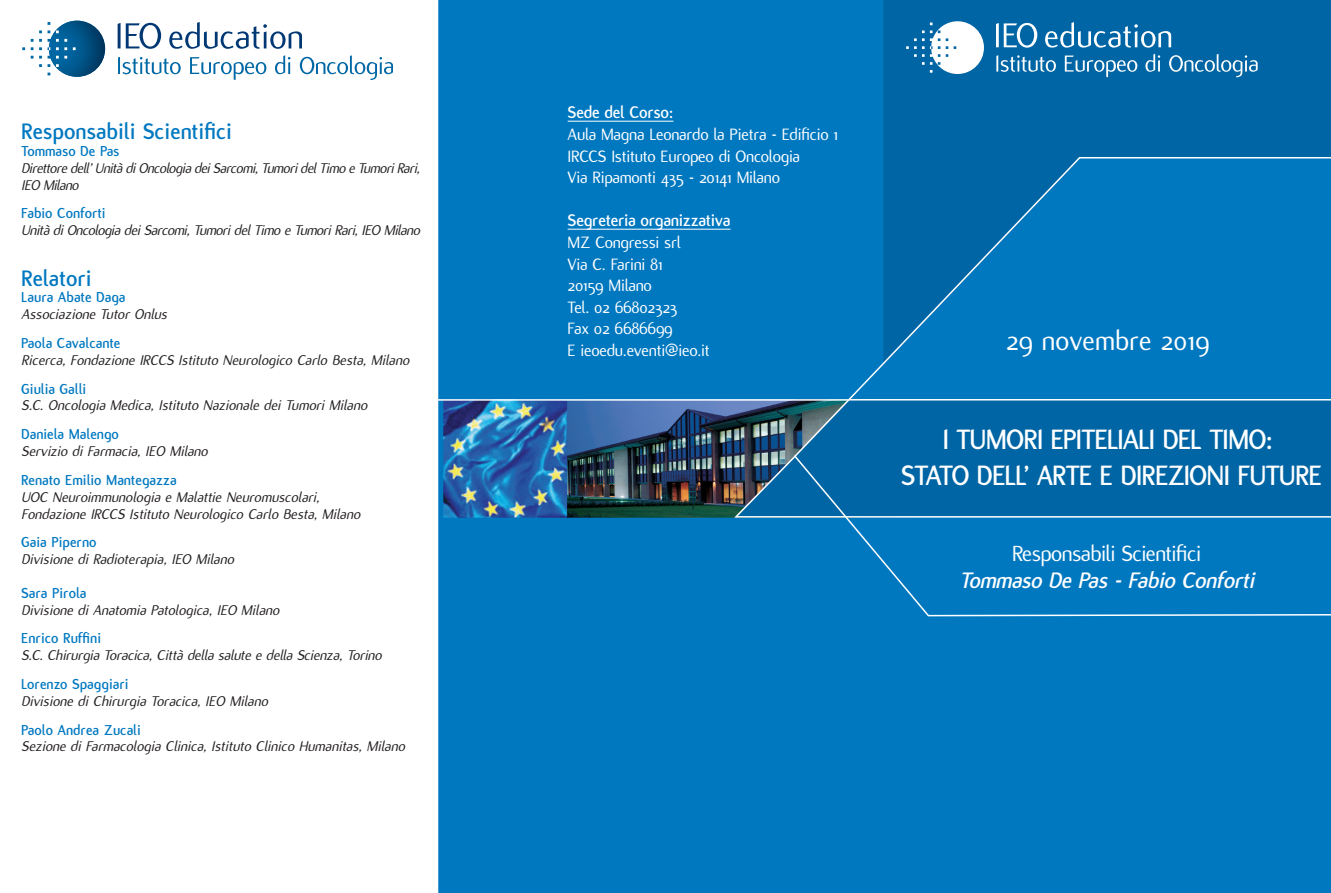
<style>
.page{position:relative;width:1331px;height:893px;background:#fff}
.page>*{position:absolute;margin:0;border:0;box-sizing:border-box;transform-origin:0 0}
.t1{font:700 30px "Flux";letter-spacing:-.04em;color:#fff}
.t2{font:30px "Flux";color:#fff}
.t3{font:700 24px "Flux";color:#0078c0}
.t4{font:italic 700 24px "Flux";letter-spacing:-.015em;color:#fff}
.t5{font:24px "Flux";letter-spacing:-.025em;color:#fff}
.t6{font:18px "Flux";letter-spacing:-.015em;color:#fff}
.t7{font:700 18px "Flux";letter-spacing:-.015em;color:#fff}
.t8{font:italic 15.45px "Flux";color:#231f20}
.t9{font:700 15.45px "Flux";color:#0078c0}
.t10{font:italic 15.45px/16.8px "Flux";letter-spacing:-.03em;color:#231f20}
</style>
<div class="page">
<div style="left:438px;top:0;width:893px;height:893px;background:#0078c0"></div>
<hr style="left:568px;top:121px;width:105px;height:1px;background:#fff">
<hr style="left:568px;top:229px;width:162px;height:1px;background:#fff">
<img style="left:443px;top:401px;width:289px;height:117px">
<div style="left:883px;top:0;width:448px;height:156px;background:#0065a4"></div>
<hr style="left:406px;top:399px;width:442px;height:2px;background:#fff">
<img style="left:732px;top:400px;width:61px;height:118px">
<svg style="left:792px;top:156px;width:539px;height:303px;background:#0373b7"></svg>
<svg style="left:793px;top:454px;width:538px;height:163px;background:#0473b6"></svg>
<svg style="left:22px;top:21px;width:83px;height:56px"></svg>
<svg style="left:118px;top:57px;width:63px;height:17px"></svg>
<svg style="left:190px;top:57px;width:76px;height:23px"></svg>
<svg style="left:275px;top:55px;width:15px;height:19px"></svg>
<svg style="left:300px;top:55px;width:93px;height:25px"></svg>
<svg style="left:118px;top:23px;width:43px;height:26px"></svg>
<svg style="left:169px;top:22px;width:133px;height:27px"></svg>
<svg style="left:996px;top:55px;width:60px;height:17px"></svg>
<svg style="left:1065px;top:56px;width:72px;height:21px;background:#3585b7"></svg>
<svg style="left:1145px;top:54px;width:15px;height:18px"></svg>
<svg style="left:1169px;top:54px;width:89px;height:23px;background:#3484b6"></svg>
<svg style="left:906px;top:21px;width:78px;height:53px"></svg>
<svg style="left:996px;top:23px;width:41px;height:25px"></svg>
<svg style="left:1045px;top:22px;width:126px;height:26px;background:#3b88b9"></svg>
<p class="t3" style="left:21px;top:118px;width:212px">Responsabili Scientifici</p>
<p class="t9" style="left:21px;top:143px;width:100px">Tommaso De Pas</p>
<p class="t10" style="left:21px;top:160px;width:400px">Direttore dell’ Unità di Oncologia dei Sarcomi, Tumori del Timo e Tumori Rari,<br>IEO Milano</p>
<p class="t9" style="left:21px;top:205px;width:86px">Fabio Conforti</p>
<p class="t10" style="left:21px;top:222px;width:400px">Unità di Oncologia dei Sarcomi, Tumori del Timo e Tumori Rari, IEO Milano</p>
<p class="t3" style="left:21px;top:265px;width:72px">Relatori</p>
<p class="t9" style="left:21px;top:289px;width:106px">Laura Abate Daga</p>
<p class="t8" style="left:21px;top:306px;width:147px">Associazione Tutor Onlus</p>
<p class="t9" style="left:21px;top:335px;width:101px">Paola Cavalcante</p>
<p class="t8" style="left:21px;top:352px;width:389px">Ricerca, Fondazione IRCCS Istituto Neurologico Carlo Besta, Milano</p>
<p class="t9" style="left:21px;top:380px;width:66px">Giulia Galli</p>
<p class="t8" style="left:21px;top:397px;width:347px">S.C. Oncologia Medica, Istituto Nazionale dei Tumori Milano</p>
<p class="t9" style="left:21px;top:426px;width:99px">Daniela Malengo</p>
<p class="t8" style="left:21px;top:443px;width:188px">Servizio di Farmacia, IEO Milano</p>
<p class="t9" style="left:21px;top:471px;width:157px">Renato Emilio Mantegazza</p>
<p class="t8" style="left:21px;top:488px;width:300px">UOC Neuroimmunologia e Malattie Neuromuscolari,</p>
<p class="t8" style="left:21px;top:505px;width:340px">Fondazione IRCCS Istituto Neurologico Carlo Besta, Milano</p>
<p class="t9" style="left:21px;top:534px;width:77px">Gaia Piperno</p>
<p class="t8" style="left:21px;top:551px;width:214px">Divisione di Radioterapia, IEO Milano</p>
<p class="t9" style="left:21px;top:584px;width:67px">Sara Pirola</p>
<p class="t8" style="left:21px;top:601px;width:260px">Divisione di Anatomia Patologica, IEO Milano</p>
<p class="t9" style="left:21px;top:630px;width:81px">Enrico Ruffini</p>
<p class="t8" style="left:21px;top:647px;width:362px">S.C. Chirurgia Toracica, Città della salute e della Scienza, Torino</p>
<p class="t9" style="left:21px;top:675px;width:109px">Lorenzo Spaggiari</p>
<p class="t8" style="left:21px;top:692px;width:248px">Divisione di Chirurgia Toracica, IEO Milano</p>
<p class="t9" style="left:21px;top:721px;width:121px">Paolo Andrea Zucali</p>
<p class="t8" style="left:21px;top:738px;width:385px">Sezione di Farmacologia Clinica, Istituto Clinico Humanitas, Milano</p>
<p class="t7" style="left:568px;top:103px;width:107px">Sede del Corso:</p>
<p class="t6" style="left:568px;top:124px;width:272px">Aula Magna Leonardo la Pietra - Edificio 1</p>
<p class="t6" style="left:568px;top:146px;width:234px">IRCCS Istituto Europeo di Oncologia</p>
<p class="t6" style="left:568px;top:168px;width:214px">Via Ripamonti 435 - 20141 Milano</p>
<p class="t7" style="left:568px;top:211px;width:164px">Segreteria organizzativa</p>
<p class="t6" style="left:568px;top:232px;width:115px">MZ Congressi srl</p>
<p class="t6" style="left:568px;top:254px;width:97px">Via C. Farini 81</p>
<p class="t6" style="left:568px;top:276px;width:86px">20159 Milano</p>
<p class="t6" style="left:568px;top:297px;width:111px">Tel. 02 66802323</p>
<p class="t6" style="left:568px;top:319px;width:107px">Fax 02 6686699</p>
<p class="t6" style="left:568px;top:340px;width:144px">E ieoedu.eventi@ieo.it</p>
<p class="t2" style="left:1006px;top:324px;width:205px">29 novembre 2019</p>
<p class="t1" style="left:942px;top:423px;width:332px">I TUMORI EPITELIALI DEL TIMO:</p>
<p class="t1" style="left:901px;top:459px;width:423px">STATO DELL’ ARTE E DIREZIONI FUTURE</p>
<p class="t5" style="left:1012px;top:540px;width:191px">Responsabili Scientifici</p>
<p class="t4" style="left:959px;top:567px;width:297px">Tommaso De Pas - Fabio Conforti</p>
</div>
